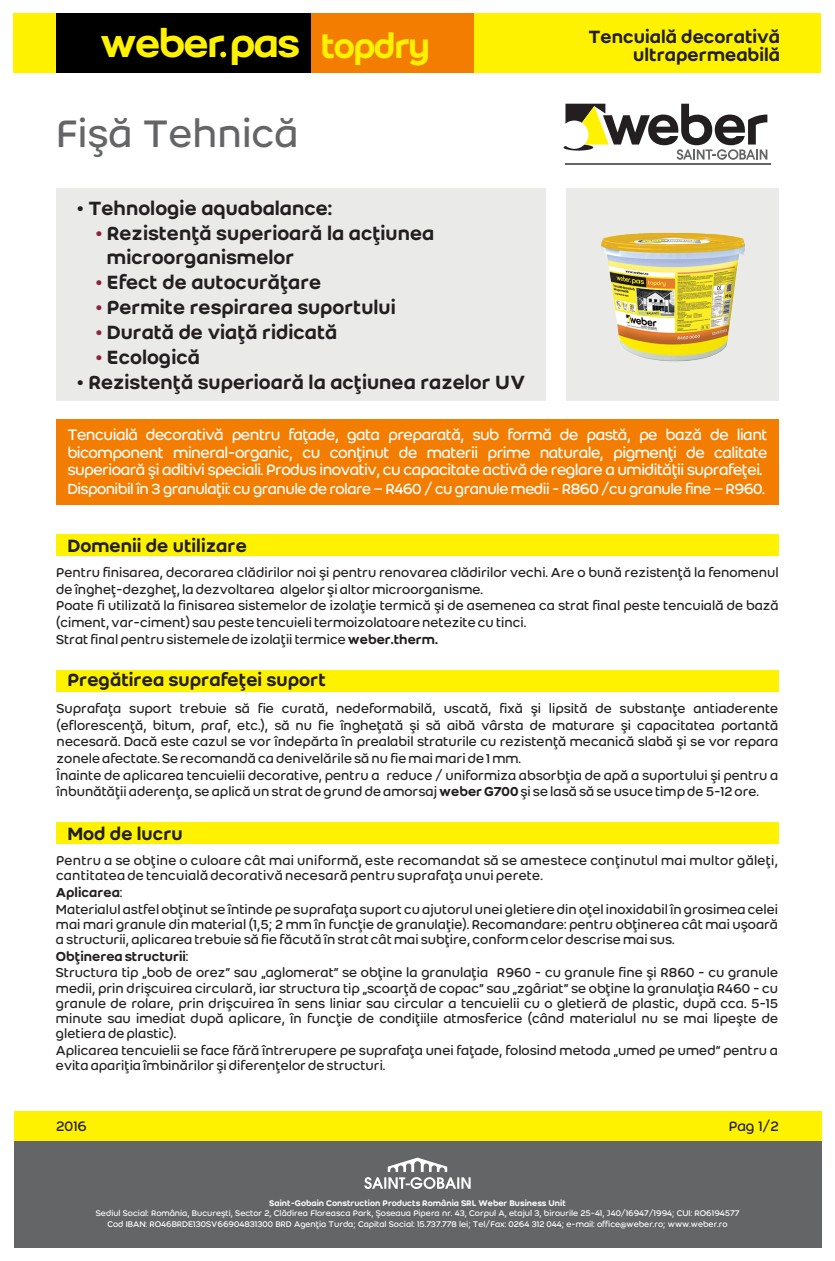
<style>
.page{position:relative;width:835px;height:1261px;background:#fff}
.page>*{position:absolute;margin:0;border:0;box-sizing:border-box;transform-origin:0 0}
.t1{font:42.45px "Weber Name";color:#fff200;scale:1.04 1}
.t2{font:42px "Weber";color:#646567}
.t3{font:500 21px/24.9px "Weber";color:#231f20}
.t4{font:500 19.5px/18.5px "Weber";color:#231f20;text-align:right}
.t5{font:16.65px/17.4px "Weber";letter-spacing:-.03em;color:#fff;text-align:justify}
.t6{font:16.2px "Weber";letter-spacing:-.03em;color:#fff}
.t7{font:15px "Weber";color:#231f20}
.t8{font:14.25px/16.6px "Weber";color:#231f20}
.t9{font:9px/10.5px "Weber";color:#fff;text-align:center}
.t10{font:500 9px "Weber";color:#fff}
.s1{font-size:37.5px}
.s2{color:#8f2341}
.s3{font-weight:500}
</style>
<div class="page">
<div style="left:14px;top:14px;width:807px;height:59px;background:#fff200"></div>
<div style="left:14px;top:1111px;width:807px;height:29px;background:#fff200"></div>
<div style="left:14px;top:1140px;width:807px;height:107px;background:#646567"></div>
<div style="left:566px;top:188px;width:213px;height:213px;background:#eaeae9"></div>
<div style="left:56px;top:188px;width:489px;height:213px;background:#eaeae9"></div>
<svg style="left:364px;top:1157px;width:107px;height:31px"></svg>
<hr style="left:565px;top:163px;width:206px;height:2px;background:#646567">
<svg style="left:564px;top:104px;width:203px;height:56px"></svg>
<div style="left:56px;top:534px;width:723px;height:21px;background:#fff200"></div>
<div style="left:56px;top:670px;width:723px;height:21px;background:#fff200"></div>
<div style="left:56px;top:822px;width:723px;height:21px;background:#fff200"></div>
<div style="left:56px;top:420px;width:723px;height:85px;background:#f37d01"></div>
<div style="left:56px;top:14px;width:417px;height:59px;background:#000"></div>
<div style="left:311px;top:14px;width:162px;height:59px;background:#f37d01"></div>
<svg style="left:220px;top:52px;width:6px;height:5px"></svg>
<img style="left:601px;top:232px;width:144px;height:130px">
<h1 class="t1" style="left:101px;top:25px;width:318px">weberpas <span class="s1">topdry</span></h1>
<h3 class="t4" style="left:588px;top:29px;width:193px">Tencuială decorativă ultrapermeabilă</h3>
<h2 class="t2" style="left:56px;top:115px;width:244px">Fişă Tehnică</h2>
<h3 class="t3" style="left:77px;top:197px;width:256px">• Tehnologie aquabalance:</h3>
<h3 class="t3" style="left:107px;top:222px;width:329px;text-indent:-11px"><span class="s2">•</span> Rezistenţă superioară la acţiunea microorganismelor</h3>
<h3 class="t3" style="left:96px;top:271px;width:227px"><span class="s2">•</span> Efect de autocurăţare</h3>
<h3 class="t3" style="left:96px;top:296px;width:301px"><span class="s2">•</span> Permite respirarea suportului</h3>
<h3 class="t3" style="left:96px;top:321px;width:243px"><span class="s2">•</span> Durată de viaţă ridicată</h3>
<h3 class="t3" style="left:96px;top:346px;width:106px"><span class="s2">•</span> Ecologică</h3>
<h3 class="t3" style="left:77px;top:371px;width:450px">• Rezistenţă superioară la acţiunea razelor UV</h3>
<p class="t5" style="left:67px;top:427px;width:702px">Tencuială decorativă pentru faţade, gata preparată, sub formă de pastă, pe bază de liant bicomponent mineral-organic, cu conţinut de materii prime naturale, pigmenţi de calitate superioară şi aditivi speciali. Produs inovativ, cu capacitate activă de reglare a umidităţii suprafeţei.</p>
<p class="t6" style="left:67px;top:481px;width:699px">Disponibil în 3 granulaţii: cu granule de rolare – R460 / cu granule medii - R860 /cu granule fine – R960.</p>
<h3 class="t4" style="left:67px;top:537px;width:181px">Domenii de utilizare</h3>
<p class="t8" style="left:56px;top:565px;width:724px">Pentru finisarea, decorarea clădirilor noi şi pentru renovarea clădirilor vechi. Are o bună rezistenţă la fenomenul de îngheţ-dezgheţ, la dezvoltarea algelor şi altor microorganisme.<br>Poate fi utilizată la finisarea sistemelor de izolaţie termică şi de asemenea ca strat final peste tencuială de bază (ciment, var-ciment) sau peste tencuieli termoizolatoare netezite cu tinci.<br>Strat final pentru sistemele de izolaţii termice <span class="s3">weber.therm.</span></p>
<h3 class="t4" style="left:67px;top:671px;width:260px">Pregătirea suprafeţei suport</h3>
<p class="t8" style="left:57px;top:701px;width:723px">Suprafaţa suport trebuie să fie curată, nedeformabilă, uscată, fixă şi lipsită de substanţe antiaderente (eflorescenţă, bitum, praf, etc.), să nu fie îngheţată şi să aibă vârsta de maturare şi capacitatea portantă necesară. Dacă este cazul se vor îndepărta în prealabil straturile cu rezistenţă mecanică slabă şi se vor repara zonele afectate. Se recomandă ca denivelările să nu fie mai mari de 1 mm.<br>Înainte de aplicarea tencuielii decorative, pentru a reduce / uniformiza absorbţia de apă a suportului şi pentru a înbunătăţii aderenţa, se aplică un strat de grund de amorsaj <span class="s3">weber G700</span> şi se lasă să se usuce timp de 5-12 ore.</p>
<h3 class="t4" style="left:67px;top:825px;width:117px">Mod de lucru</h3>
<p class="t8" style="left:56px;top:854px;width:724px;line-height:14.9px">Pentru a se obţine o culoare cât mai uniformă, este recomandat să se amestece conţinutul mai multor găleţi, cantitatea de tencuială decorativă necesară pentru suprafaţa unui perete.</p>
<p class="t8" style="left:56px;top:885px;width:724px"><span class="s3">Aplicarea</span>:<br>Materialul astfel obţinut se întinde pe suprafaţa suport cu ajutorul unei gletiere din oţel inoxidabil în grosimea celei</p>
<p class="t8" style="left:56px;top:917px;width:724px;line-height:15.1px">mai mari granule din material (1,5; 2 mm în funcţie de granulaţie). Recomandare: pentru obţinerea cât mai uşoară a structurii, aplicarea trebuie să fie făcută în strat cât mai subţire, conform celor descrise mai sus.</p>
<p class="t8" style="left:56px;top:948px;width:724px"><span class="s3">Obţinerea structurii</span>:<br>Structura tip „bob de orez” sau „aglomerat” se obţine la granulaţia R960 - cu granule fine şi R860 - cu granule</p>
<p class="t8" style="left:56px;top:981px;width:724px;line-height:15.1px;text-align:justify">medii, prin drişcuirea circulară, iar structura tip „scoarţă de copac” sau „zgâriat” se obţine la granulaţia R460 - cu granule de rolare, prin drişcuirea în sens liniar sau circular a tencuielii cu o gletieră de plastic, după cca. 5-15 minute sau imediat după aplicare, în funcţie de condiţiile atmosferice (când materialul nu se mai lipeşte de gletiera de plastic).</p>
<p class="t8" style="left:56px;top:1043px;width:724px;line-height:15.1px">Aplicarea tencuielii se face fără întrerupere pe suprafaţa unei faţade, folosind metoda „umed pe umed” pentru a evita apariţia îmbinărilor şi diferenţelor de structuri.</p>
<p class="t7" style="left:56px;top:1119px;width:32px">2016</p>
<p class="t7" style="left:729px;top:1119px;width:52px">Pag 1/2</p>
<p class="t10" style="left:269px;top:1198px;width:298px">Saint-Gobain Construction Products România SRL Weber Business Unit</p>
<p class="t9" style="left:96px;top:1208px;width:645px">Sediul Social: România, Bucureşti, Sector 2, Clădirea Floreasca Park, Şoseaua Pipera nr. 43, Corpul A, etajul 3, birourile 25-41, J40/16947/1994; CUI: RO6194577<br>Cod IBAN: RO46BRDE130SV66904831300 BRD Agenţia Turda; Capital Social: 15.737.778 lei; Tel/Fax: 0264 312 044; e-mail: office@weber.ro; www.weber.ro</p>
</div>
